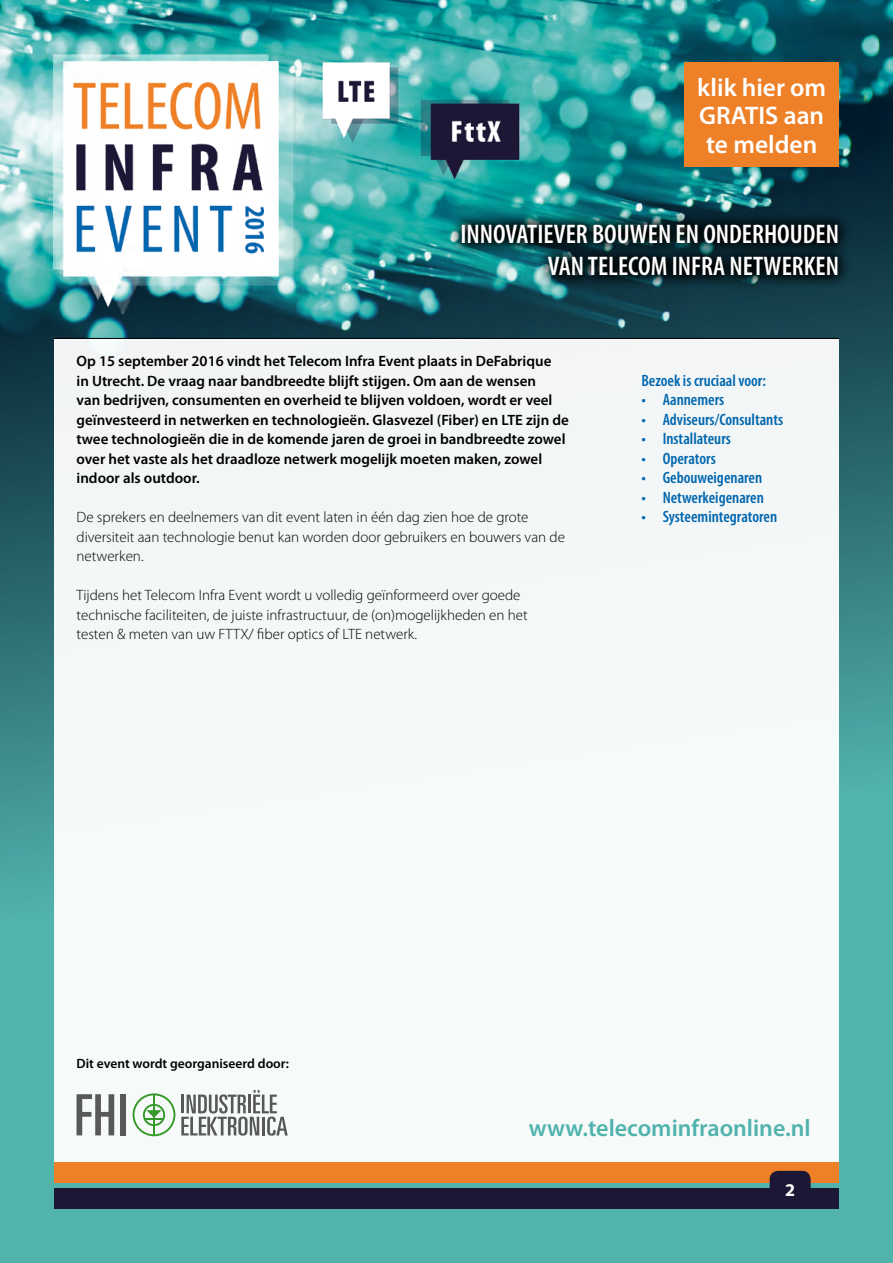
<style>
.page{position:relative;width:893px;height:1263px;background:#fff}
.page>*{position:absolute;margin:0;border:0;box-sizing:border-box;transform-origin:0 0}
.t1{font:600 condensed 27px/32.4px "Myriad Pro";color:#fff;text-align:right}
.t2{font:600 25.5px/28.5px "Myriad Pro";color:#fff;text-align:justify}
.t3{font:600 24px "Myriad Pro";color:#51b3ad}
.t4{font:700 18px "Myriad Pro";color:#fff}
.t5{font:600 condensed 16.5px "Myriad Pro";color:#0066ae}
.t6{font:600 15px/19.5px "Myriad Pro";color:#000}
.t7{font:300 15px/19.5px "Myriad Pro";color:#000}
.t8{font:600 13.5px "Myriad Pro";color:#000}
</style>
<div class="page">
<img style="left:0;top:0;width:893px;height:1263px">
<div style="left:54px;top:339px;width:785px;height:835px;background:#f5f9f9"></div>
<hr style="left:54px;top:338px;width:785px;height:1px;background:#000">
<svg style="left:77px;top:1094px;width:37px;height:41px"></svg>
<div style="left:120px;top:1094px;width:6px;height:41px;background:#58585a"></div>
<svg style="left:133px;top:1093px;width:42px;height:43px"></svg>
<svg style="left:181px;top:1090px;width:107px;height:46px"></svg>
<img style="left:35px;top:46px;width:268px;height:268px">
<img style="left:412px;top:94px;width:117px;height:94px">
<img style="left:310px;top:50px;width:101px;height:106px">
<svg style="left:448px;top:211px;width:402px;height:78px;background:#0c3238"></svg>
<div style="left:684px;top:63px;width:155px;height:104px;background:#ee8027"></div>
<div style="left:54px;top:1188px;width:785px;height:21px;background:#1d1736"></div>
<div style="left:54px;top:1162px;width:785px;height:20px;background:#ee8027"></div>
<div style="left:770px;top:1171px;width:41px;height:38px;background:#1d1736;border-radius:9px"></div>
<h2 class="t2" style="left:697px;top:72px;width:130px">klik hier om GRATIS aan te melden</h2>
<h1 class="t1" style="left:460px;top:218px;width:380px">INNOVATIEVER BOUWEN EN ONDERHOUDEN<br>VAN TELECOM INFRA NETWERKEN</h1>
<p class="t6" style="left:77px;top:351px;width:494px">Op 15 september 2016 vindt het Telecom Infra Event plaats in DeFabrique<br>in Utrecht. De vraag naar bandbreedte blijft stijgen. Om aan de wensen<br>van bedrijven, consumenten en overheid te blijven voldoen, wordt er veel geïnvesteerd in netwerken en technologieën. Glasvezel (Fiber) en LTE zijn de twee technologieën die in de komende jaren de groei in bandbreedte zowel over het vaste als het draadloze netwerk mogelijk moeten maken, zowel indoor als outdoor.</p>
<p class="t7" style="left:77px;top:508px;width:490px">De sprekers en deelnemers van dit event laten in één dag zien hoe de grote diversiteit aan technologie benut kan worden door gebruikers en bouwers van de netwerken.</p>
<p class="t7" style="left:77px;top:586px;width:453px">Tijdens het Telecom Infra Event wordt u volledig geïnformeerd over goede technische faciliteiten, de juiste infrastructuur, de (on)mogelijkheden en het testen &amp; meten van uw FTTX/ fiber optics of LTE netwerk.</p>
<p class="t5" style="left:641px;top:371px;width:126px">Bezoek is cruciaal voor:</p>
<p class="t5" style="left:641px;top:391px;width:84px">• Aannemers</p>
<p class="t5" style="left:641px;top:410px;width:143px">• Adviseurs/Consultants</p>
<p class="t5" style="left:641px;top:430px;width:91px">• Installateurs</p>
<p class="t5" style="left:641px;top:449px;width:76px">• Operators</p>
<p class="t5" style="left:641px;top:469px;width:122px">• Gebouweigenaren</p>
<p class="t5" style="left:641px;top:488px;width:124px">• Netwerkeigenaren</p>
<p class="t5" style="left:641px;top:508px;width:137px">• Systeemintegratoren</p>
<p class="t8" style="left:77px;top:1055px;width:214px">Dit event wordt georganiseerd door:</p>
<h3 class="t3" style="left:529px;top:1113px;width:283px">www.telecominfraonline.nl</h3>
<p class="t4" style="left:785px;top:1178px;width:11px">2</p>
</div>
